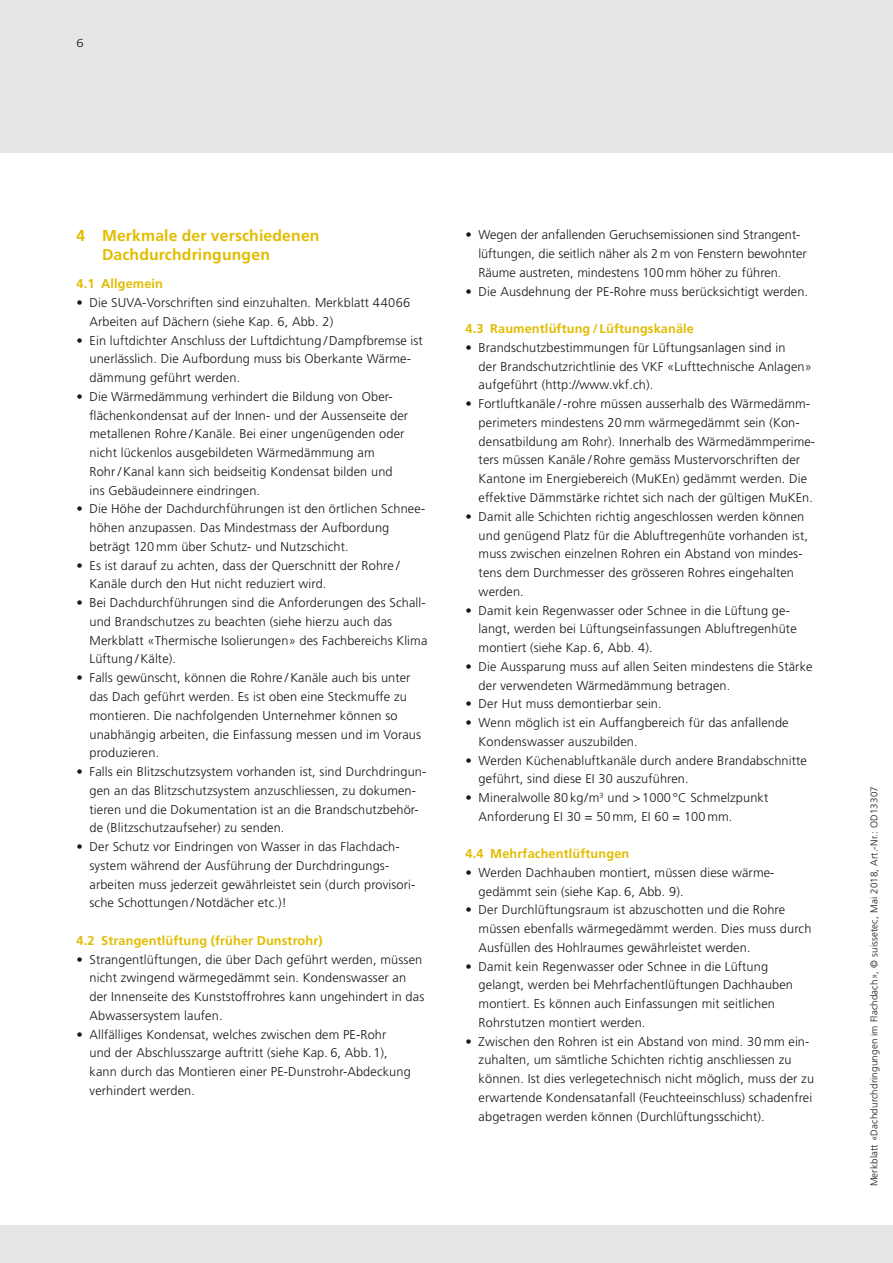
<style>
.page{position:relative;width:893px;height:1263px;background:#e5e5e5}
.page>*{position:absolute;margin:0;border:0;box-sizing:border-box;transform-origin:0 0}
.t1{font:700 15.75px/18.8px "Frutiger LT Std";letter-spacing:.01em;color:#e2bc00}
.t2{font:300 12.75px/18.8px "Frutiger LT Std";letter-spacing:.01em;color:#181716}
.t3{font:700 12.75px "Frutiger LT Std";letter-spacing:.01em;color:#e2bc00}
.t4{font:300 11.55px "Frutiger LT Std";color:#181716;scale:1.14 1}
.t5{font:300 9.75px "Frutiger LT Std";letter-spacing:.02em;color:#181716}
</style>
<div class="page">
<div style="left:0;top:153px;width:893px;height:1072px;background:#fff"></div>
<p class="t4" style="left:77px;top:36px;width:8px">6</p>
<p class="t1" style="left:102px;top:227px;width:219px;text-indent:-25px">4 Merkmale der verschiedenen<br>Dachdurchdringungen</p>
<p class="t3" style="left:77px;top:276px;width:88px">4.1 Allgemein</p>
<p class="t2" style="left:90px;top:293px;width:322px;text-indent:-13px">• Die SUVA-Vorschriften sind einzuhalten. Merkblatt 44066<br>Arbeiten auf Dächern (siehe Kap. 6, Abb. 2)</p>
<p class="t2" style="left:90px;top:331px;width:335px;text-indent:-13px">• Ein luftdichter Anschluss der Luftdichtung /Dampfbremse ist unerlässlich. Die Aufbordung muss bis Oberkante Wärme&shy;dämmung geführt werden.</p>
<p class="t2" style="left:90px;top:387px;width:320px;text-indent:-13px">• Die Wärmedämmung verhindert die Bildung von Ober&shy;flächenkondensat auf der Innen- und der Aussenseite der metallenen Rohre /Kanäle. Bei einer ungenügenden oder nicht lückenlos ausgebildeten Wärmedämmung am<br>Rohr /Kanal kann sich beidseitig Kondensat bilden und ins Gebäudeinnere eindringen.</p>
<p class="t2" style="left:90px;top:500px;width:337px;text-indent:-13px">• Die Höhe der Dachdurchführungen ist den örtlichen Schnee&shy;höhen anzupassen. Das Mindestmass der Aufbordung beträgt 120 mm über Schutz- und Nutzschicht.</p>
<p class="t2" style="left:90px;top:556px;width:312px;text-indent:-13px">• Es ist darauf zu achten, dass der Querschnitt der Rohre /<br>Kanäle durch den Hut nicht reduziert wird.</p>
<p class="t2" style="left:90px;top:594px;width:339px;text-indent:-13px">• Bei Dachdurchführungen sind die Anforderungen des Schall&shy;und Brandschutzes zu beachten (siehe hierzu auch das Merkblatt «Thermische Isolierungen» des Fachbereichs Klima Lüftung /Kälte).</p>
<p class="t2" style="left:90px;top:669px;width:333px;text-indent:-13px">• Falls gewünscht, können die Rohre /Kanäle auch bis unter das Dach geführt werden. Es ist oben eine Steckmuffe zu montieren. Die nachfolgenden Unternehmer können so unabhängig arbeiten, die Einfassung messen und im Voraus produzieren.</p>
<p class="t2" style="left:90px;top:762px;width:338px;text-indent:-13px">• Falls ein Blitzschutzsystem vorhanden ist, sind Durchdringun&shy;gen an das Blitzschutzsystem anzuschliessen, zu dokumen&shy;tieren und die Dokumentation ist an die Brandschutzbehör&shy;de (Blitzschutzaufseher) zu senden.</p>
<p class="t2" style="left:90px;top:837px;width:327px;text-indent:-13px">• Der Schutz vor Eindringen von Wasser in das Flachdach&shy;system während der Ausführung der Durchdringungs&shy;arbeiten muss jederzeit gewährleistet sein (durch provisori&shy;sche Schottungen /Notdächer etc.)!</p>
<p class="t3" style="left:77px;top:933px;width:248px">4.2 Strangentlüftung (früher Dunstrohr)</p>
<p class="t2" style="left:90px;top:950px;width:336px;text-indent:-13px">• Strangentlüftungen, die über Dach geführt werden, müssen nicht zwingend wärmegedämmt sein. Kondenswasser an der Innenseite des Kunststoffrohres kann ungehindert in das Abwassersystem laufen.</p>
<p class="t2" style="left:90px;top:1025px;width:323px;text-indent:-13px">• Allfälliges Kondensat, welches zwischen dem PE-Rohr und der Abschlusszarge auftritt (siehe Kap. 6, Abb. 1), kann durch das Montieren einer PE-Dunstrohr-Abdeckung verhindert werden.</p>
<p class="t2" style="left:478px;top:226px;width:330px;text-indent:-13px">• Wegen der anfallenden Geruchsemissionen sind Strangent&shy;lüftungen, die seitlich näher als 2m von Fenstern bewohnter<br>Räume austreten, mindestens 100mm höher zu führen.</p>
<p class="t2" style="left:466px;top:282px;width:344px">• Die Ausdehnung der PE-Rohre muss berücksichtigt werden.</p>
<p class="t3" style="left:466px;top:321px;width:230px">4.3 Raumentlüftung / Lüftungskanäle</p>
<p class="t2" style="left:479px;top:338px;width:335px;text-indent:-13px">• Brandschutzbestimmungen für Lüftungsanlagen sind in<br>der Brandschutzrichtlinie des VKF «Lufttechnische Anlagen» aufgeführt (http://www.vkf.ch).</p>
<p class="t2" style="left:479px;top:395px;width:338px;text-indent:-13px">• Fortluftkanäle /-rohre müssen ausserhalb des Wärmedämm&shy;perimeters mindestens 20 mm wärmegedämmt sein (Kon&shy;densatbildung am Rohr). Innerhalb des Wärmedämmperime&shy;ters müssen Kanäle / Rohre gemäss Mustervorschriften der Kantone im Energiebereich (MuKEn) gedämmt werden. Die effektive Dämmstärke richtet sich nach der gültigen MuKEn.</p>
<p class="t2" style="left:479px;top:507px;width:331px;text-indent:-13px">• Damit alle Schichten richtig angeschlossen werden können und genügend Platz für die Abluftregenhüte vorhanden ist, muss zwischen einzelnen Rohren ein Abstand von mindes&shy;tens dem Durchmesser des grösseren Rohres eingehalten werden.</p>
<p class="t2" style="left:479px;top:601px;width:320px;text-indent:-13px">• Damit kein Regenwasser oder Schnee in die Lüftung ge&shy;langt, werden bei Lüftungseinfassungen Abluftregenhüte montiert (siehe Kap. 6, Abb. 4).</p>
<p class="t2" style="left:479px;top:657px;width:335px;text-indent:-13px">• Die Aussparung muss auf allen Seiten mindestens die Stärke der verwendeten Wärmedämmung betragen.</p>
<p class="t2" style="left:466px;top:695px;width:198px">• Der Hut muss demontierbar sein.</p>
<p class="t2" style="left:479px;top:713px;width:311px;text-indent:-13px">• Wenn möglich ist ein Auffangbereich für das anfallende<br>Kondenswasser auszubilden.</p>
<p class="t2" style="left:479px;top:751px;width:330px;text-indent:-13px">• Werden Küchenabluftkanäle durch andere Brandabschnitte geführt, sind diese EI 30 auszuführen.</p>
<p class="t2" style="left:479px;top:788px;width:291px;text-indent:-13px">• Mineralwolle 80 kg/m<sup>3</sup> und &gt;1000 °C Schmelzpunkt<br>Anforderung EI 30 = 50 mm, EI 60 = 100 mm.</p>
<p class="t3" style="left:466px;top:846px;width:165px">4.4 Mehrfachentlüftungen</p>
<p class="t2" style="left:479px;top:863px;width:296px;text-indent:-13px">• Werden Dachhauben montiert, müssen diese wärme&shy;gedämmt sein (siehe Kap. 6, Abb. 9).</p>
<p class="t2" style="left:479px;top:901px;width:334px;text-indent:-13px">• Der Durchlüftungsraum ist abzuschotten und die Rohre müssen ebenfalls wärmegedämmt werden. Dies muss durch<br>Ausfüllen des Hohlraumes gewährleistet werden.</p>
<p class="t2" style="left:479px;top:957px;width:316px;text-indent:-13px">• Damit kein Regenwasser oder Schnee in die Lüftung gelangt, werden bei Mehrfachentlüftungen Dachhauben montiert. Es können auch Einfassungen mit seitlichen Rohrstutzen montiert werden.</p>
<p class="t2" style="left:479px;top:1032px;width:337px;text-indent:-13px">• Zwischen den Rohren ist ein Abstand von mind. 30 mm ein&shy;zuhalten, um sämtliche Schichten richtig anschliessen zu können. Ist dies verlegetechnisch nicht möglich, muss der zu erwartende Kondensatanfall (Feuchteeinschluss) schadenfrei abgetragen werden können (Durchlüftungsschicht).</p>
<p class="t5" style="left:869px;top:1186px;width:402px;rotate:-90deg">Merkblatt «Dachdurchdringungen im Flachdach», © suissetec, Mai 2018, Art.-Nr.: OD13307</p>
</div>
